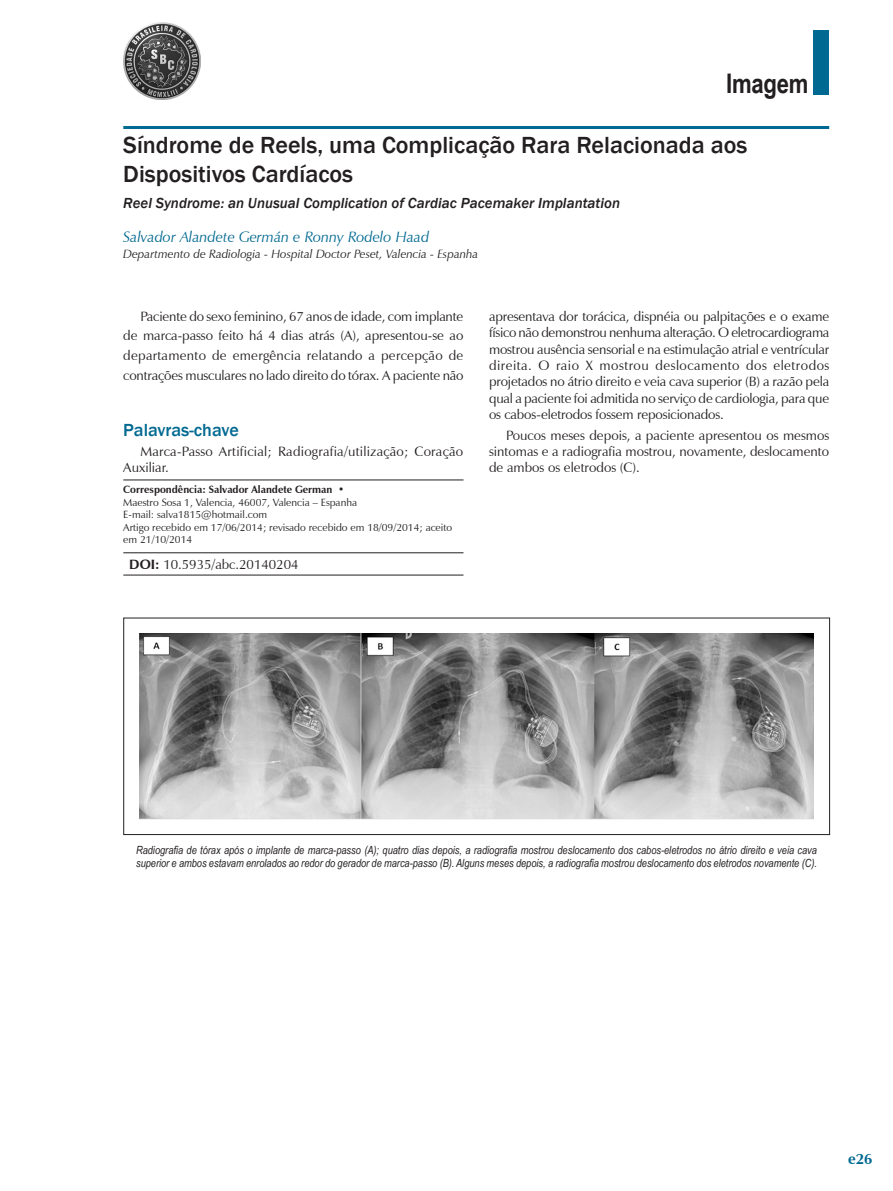
<style>
.page{position:relative;width:893px;height:1191px;background:#fff}
.page>*{position:absolute;margin:0;border:0;box-sizing:border-box;transform-origin:0 0}
.t1{font:700 27px "Arial Narrow";letter-spacing:-.01em;color:#231f20}
._01_-_TÍTULO_PORTUGU{font:500 24px/28.8px "Franklin Gothic";color:#231f20}
._02_-_TITULO_-_MATER{font:500 18px "Franklin Gothic";color:#006991}
._02_-_SUBTÍTULO_INGL{font:italic 500 15px "Franklin Gothic";color:#231f20}
._03_-_AUTORES{font:italic 15px "Zapf Humanist 601 BT";color:#006991}
.t2{font:700 15px "Zapf Humanist 601 BT";color:#006991}
._01-TEXTO_BASICO{font:13.5px/16.4px "Zapf Humanist 601 BT";color:#231f20;text-align:justify}
._04_-_INSTITUICOES{font:italic 12px "Zapf Humanist 601 BT";color:#231f20}
._06_-_LEGENDA_FIGURA{font:italic 11.25px/13.5px "Arial Narrow";color:#231f20}
._07_-_CORRESPONDENCI{font:10.5px/12.6px "Zapf Humanist 601 BT";color:#231f20}
._07_-_CORRESPONDENCI-2{font:700 10.5px "Zapf Humanist 601 BT";color:#231f20}
.s1{font-weight:700}
</style>
<div class="page">
<img style="left:123px;top:23px;width:78px;height:77px">
<hr style="left:123px;top:126px;width:706px;height:3px;background:#006991">
<div style="left:813px;top:30px;width:16px;height:64px;background:#006991"></div>
<hr style="left:123px;top:479px;width:340px;height:1px;background:#231f20">
<hr style="left:123px;top:552px;width:340px;height:1px;background:#231f20">
<hr style="left:123px;top:575px;width:340px;height:1px;background:#231f20">
<img style="left:140px;top:633px;width:673px;height:186px">
<h1 class="t1" style="left:726px;top:63px;width:84px">Imagem</h1>
<p class="_01_-_TÍTULO_PORTUGU" style="left:123px;top:131px;width:625px">Síndrome de Reels, uma Complicação Rara Relacionada aos<br>Dispositivos Cardíacos</p>
<p class="_02_-_SUBTÍTULO_INGL" style="left:123px;top:194px;width:498px">Reel Syndrome: an Unusual Complication of Cardiac Pacemaker Implantation</p>
<p class="_03_-_AUTORES" style="left:123px;top:227px;width:307px">Salvador Alandete Germán e Ronny Rodelo Haad</p>
<p class="_04_-_INSTITUICOES" style="left:123px;top:247px;width:356px">Departmento de Radiologia - Hospital Doctor Peset, Valencia - Espanha</p>
<p class="_01-TEXTO_BASICO" style="left:123px;top:306px;width:342px;line-height:19.6px;text-indent:17px">Paciente do sexo feminino, 67 anos de idade, com implante de marca-passo feito há 4 dias atrás (A), apresentou-se ao departamento de emergência relatando a percepção de contrações musculares no lado direito do tórax. A paciente não</p>
<p class="_01-TEXTO_BASICO" style="left:489px;top:308px;width:342px">apresentava dor torácica, dispnéia ou palpitações e o exame físico não demonstrou nenhuma alteração. O eletrocardiograma mostrou ausência sensorial e na estimulação atrial e ventrícular direita. O raio X mostrou deslocamento dos eletrodos projetados no átrio direito e veia cava superior (B) a razão pela qual a paciente foi admitida no serviço de cardiologia, para que os cabos-eletrodos fossem reposicionados.</p>
<p class="_01-TEXTO_BASICO" style="left:489px;top:427px;width:342px;text-indent:17px">Poucos meses depois, a paciente apresentou os mesmos sintomas e a radiografia mostrou, novamente, deslocamento de ambos os eletrodos (C).</p>
<p class="_02_-_TITULO_-_MATER" style="left:123px;top:418px;width:117px">Palavras-chave</p>
<p class="_01-TEXTO_BASICO" style="left:123px;top:443px;width:341px;text-indent:17px">Marca-Passo Artificial; Radiografia/utilização; Coração<br>Auxiliar.</p>
<p class="_07_-_CORRESPONDENCI-2" style="left:123px;top:483px;width:223px">Correspondência: Salvador Alandete German •</p>
<p class="_07_-_CORRESPONDENCI" style="left:123px;top:495px;width:235px">Maestro Sosa 1, Valencia, 46007, Valencia – Espanha</p>
<p class="_07_-_CORRESPONDENCI" style="left:123px;top:508px;width:145px">E-mail: salva1815@hotmail.com</p>
<p class="_07_-_CORRESPONDENCI" style="left:123px;top:521px;width:330px">Artigo recebido em 17/06/2014; revisado recebido em 18/09/2014; aceito em 21/10/2014</p>
<p class="_01-TEXTO_BASICO" style="left:129px;top:556px;width:171px"><span class="s1">DOI:</span> 10.5935/abc.20140204</p>
<p class="_06_-_LEGENDA_FIGURA" style="left:136px;top:842px;width:682px">Radiografia de tórax após o implante de marca-passo (A); quatro dias depois, a radiografia mostrou deslocamento dos cabos-eletrodos no átrio direito e veia cava superior e ambos estavam enrolados ao redor do gerador de marca-passo (B). Alguns meses depois, a radiografia mostrou deslocamento dos eletrodos novamente (C).</p>
<p class="t2" style="left:848px;top:1149px;width:26px">e26</p>
</div>
